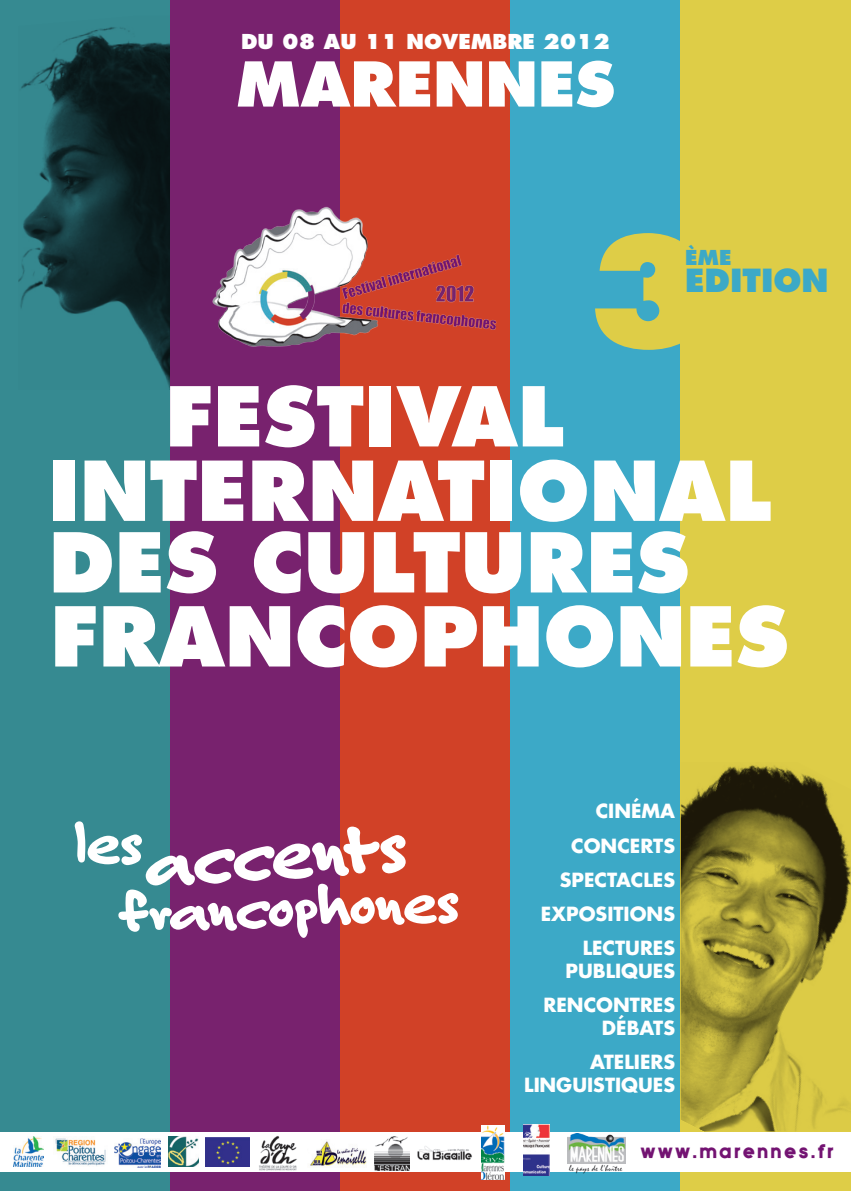
<style>
.page{position:relative;width:851px;height:1191px;background:#fff}
.page>*{position:absolute;margin:0;border:0;box-sizing:border-box;transform-origin:0 0}
.t1{font:800 150px "Futura";color:#decd47}
.t2{font:800 80px/74px "Futura";color:#fff}
.t3{font:800 80px "Marker";color:#fff}
.t4{font:800 65px "Marker";color:#fff}
.t5{font:800 60px "Futura";color:#fff}
.t6{font:800 31px "Futura";color:#3ca9c7}
.t7{font:22px "Quicksans Accurate ICG Fill";letter-spacing:.1em;color:#731372}
.t8{font:800 20px "Futura";color:#fff}
.t9{font:800 20px "Futura";color:#3ca9c7}
.t10{font:700 19px/34.2px "Futura";color:#fff;text-align:right}
</style>
<div class="page">
<div style="left:0;top:0;width:170px;height:1191px;background:#368a91"></div>
<img style="left:18px;top:27px;width:152px;height:363px">
<div style="left:170px;top:0;width:170px;height:1191px;background:#78226e"></div>
<div style="left:340px;top:0;width:170px;height:1191px;background:#d14127"></div>
<div style="left:510px;top:0;width:170px;height:1191px;background:#3ca9c7"></div>
<div style="left:680px;top:0;width:170px;height:1191px;background:#decd47"></div>
<img style="left:212px;top:206px;width:285px;height:141px">
<div style="left:0;top:1132px;width:850px;height:40px;background:#fff"></div>
<img style="left:13px;top:1136px;width:30px;height:30px">
<img style="left:55px;top:1138px;width:51px;height:28px">
<img style="left:115px;top:1138px;width:46px;height:29px">
<img style="left:168px;top:1136px;width:30px;height:30px">
<img style="left:205px;top:1137px;width:44px;height:29px">
<img style="left:259px;top:1136px;width:38px;height:35px">
<img style="left:374px;top:1136px;width:35px;height:34px">
<img style="left:417px;top:1146px;width:55px;height:14px">
<img style="left:310px;top:1141px;width:57px;height:26px">
<img style="left:523px;top:1125px;width:26px;height:50px">
<img style="left:481px;top:1125px;width:23px;height:54px">
<img style="left:567px;top:1133px;width:58px;height:40px">
<img style="left:680px;top:765px;width:170px;height:366px">
<p class="t8" style="left:241px;top:29px;width:370px">DU 08 AU 11 NOVEMBRE 2012</p>
<h3 class="t5" style="left:236px;top:46px;width:381px">MARENNES</h3>
<h2 class="t2" style="left:165px;top:379px;width:400px">FESTIVAL</h2>
<h1 class="t1" style="left:585px;top:197px;width:126px">3</h1>
<p class="t9" style="left:685px;top:245px;width:48px">ÈME</p>
<h3 class="t6" style="left:685px;top:261px;width:145px">EDITION</h3>
<h2 class="t2" style="left:48px;top:454px;width:725px">INTERNATIONAL</h2>
<h2 class="t2" style="left:49px;top:525px;width:741px">DES CULTURES<br>FRANCOPHONES</h2>
<h3 class="t4" style="left:74px;top:801px;width:69px">les</h3>
<h2 class="t3" style="left:138px;top:812px;width:265px;rotate:-4deg">accents</h2>
<h3 class="t4" style="left:116px;top:871px;width:341px;rotate:-2deg">francophones</h3>
<p class="t10" style="left:540px;top:793px;width:136px">CINÉMA<br>CONCERTS<br>SPECTACLES<br>EXPOSITIONS<br>LECTURES</p>
<p class="t10" style="left:543px;top:953px;width:133px">PUBLIQUES<br>RENCONTRES</p>
<p class="t10" style="left:590px;top:1010px;width:86px">DÉBATS<br>ATELIERS</p>
<p class="t10" style="left:524px;top:1067px;width:153px">LINGUISTIQUES</p>
<p class="t7" style="left:640px;top:1136px;width:195px">www.marennes.fr</p>
</div>
